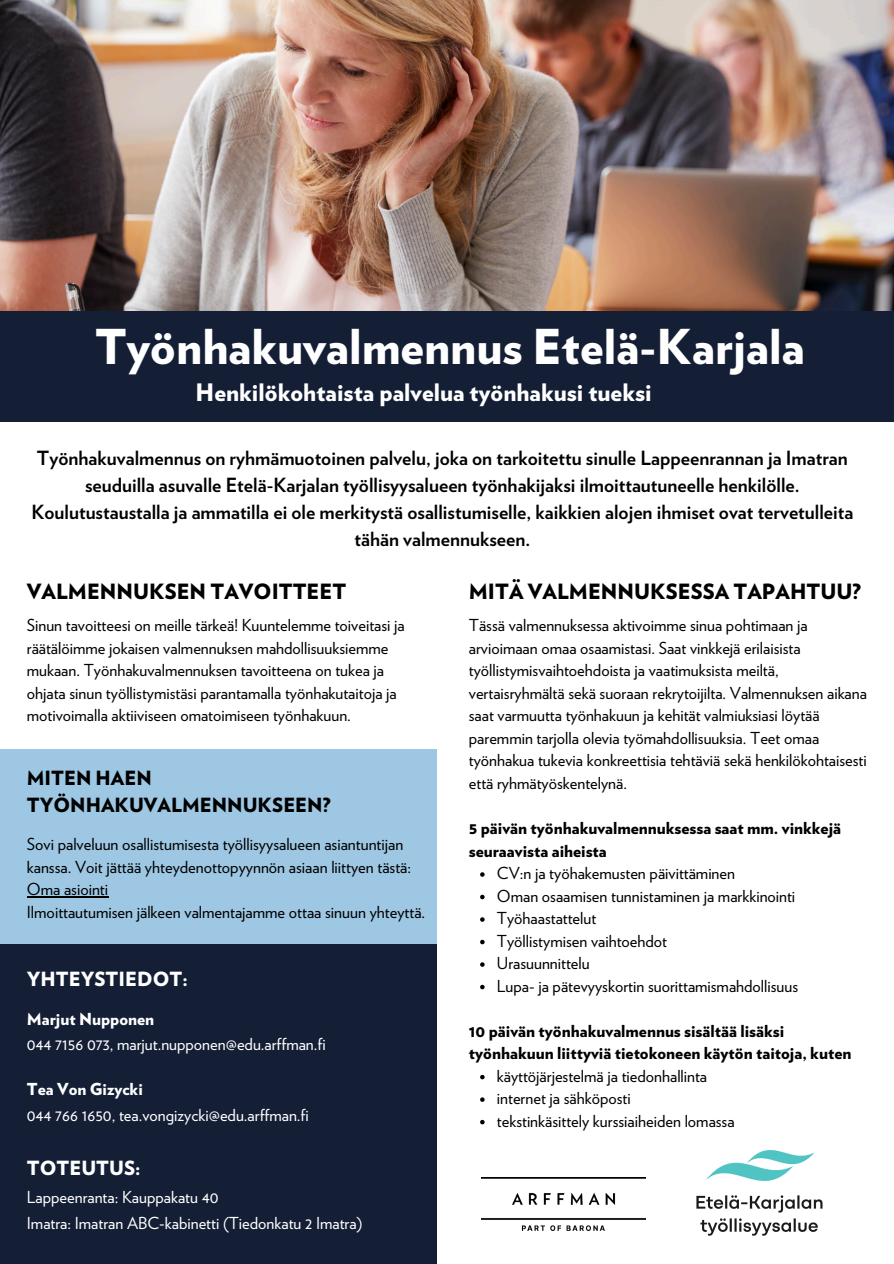
<style>
.page{position:relative;width:894px;height:1264px;background:#fff}
.page>*{position:absolute;margin:0;border:0;box-sizing:border-box;transform-origin:0 0}
.t1{font:900 48px "Verlag";color:#fff}
.t2{font:900 24px "Verlag";color:#fff}
.t3{font:900 21px "Verlag";color:#000}
.t4{font:700 19.5px/27px "Verlag";color:#000;text-align:center}
.t5{font:900 19.5px/27px "Verlag";color:#000}
.t6{font:900 19.5px "Verlag";color:#fff}
.t7{font:16.5px/22.5px "Verlag";color:#000}
.t8{font:900 16.5px/22.5px "Verlag";color:#000}
.t9{font:16.5px "Verlag";color:#fff}
.t10{font:900 16.5px "Verlag";color:#fff}
</style>
<div class="page">
<img style="left:0;top:0;width:893px;height:311px">
<div style="left:0;top:311px;width:893px;height:110px;background:#141f36"></div>
<div style="left:0;top:749px;width:436px;height:245px;background:#9dc7e3"></div>
<hr style="left:27px;top:896px;width:81px;height:1px;background:#000">
<div style="left:0;top:944px;width:436px;height:319px;background:#141f36"></div>
<img style="left:481px;top:1177px;width:163px;height:53px">
<img style="left:696px;top:1150px;width:127px;height:86px">
<svg style="left:480px;top:872px;width:4px;height:4px"></svg>
<svg style="left:480px;top:894px;width:4px;height:5px"></svg>
<svg style="left:480px;top:917px;width:4px;height:4px"></svg>
<svg style="left:480px;top:939px;width:4px;height:5px"></svg>
<svg style="left:480px;top:962px;width:4px;height:4px"></svg>
<svg style="left:480px;top:984px;width:4px;height:5px"></svg>
<svg style="left:480px;top:1074px;width:4px;height:5px"></svg>
<svg style="left:480px;top:1097px;width:4px;height:4px"></svg>
<svg style="left:480px;top:1119px;width:4px;height:5px"></svg>
<h4 class="t1" style="left:95px;top:326px;width:711px">Työnhakuvalmennus Etelä-Karjala</h4>
<h3 class="t2" style="left:195px;top:382px;width:457px">Henkilökohtaista palvelua työnhakusi tueksi</h3>
<p class="t4" style="left:31px;top:446px;width:823px">Työnhakuvalmennus on ryhmämuotoinen palvelu, joka on tarkoitettu sinulle Lappeenrannan ja Imatran seuduilla asuvalle Etelä-Karjalan työllisyysalueen työnhakijaksi ilmoittautuneelle henkilölle.<br>Koulutustaustalla ja ammatilla ei ole merkitystä osallistumiselle, kaikkien alojen ihmiset ovat tervetulleita tähän valmennukseen.</p>
<p class="t3" style="left:27px;top:582px;width:321px">VALMENNUKSEN TAVOITTEET</p>
<h3 class="t7" style="left:27px;top:615px;width:379px">Sinun tavoitteesi on meille tärkeä! Kuuntelemme toiveitasi ja räätälöimme jokaisen valmennuksen mahdollisuuksiemme mukaan. Työnhakuvalmennuksen tavoitteena on tukea ja ohjata sinun työllistymistäsi parantamalla työnhakutaitoja ja motivoimalla aktiiviseen omatoimiseen työnhakuun.</h3>
<p class="t5" style="left:27px;top:765px;width:305px">MITEN HAEN<br>TYÖNHAKUVALMENNUKSEEN?</p>
<h1 class="t7" style="left:27px;top:834px;width:385px">Sovi palveluun osallistumisesta työllisyysalueen asiantuntijan kanssa. Voit jättää yhteydenottopyynnön asiaan liittyen tästä:<br>Oma asiointi</h1>
<h2 class="t7" style="left:27px;top:901px;width:400px">Ilmoittautumisen jälkeen valmentajamme ottaa sinuun yhteyttä.</h2>
<p class="t6" style="left:27px;top:970px;width:162px">YHTEYSTIEDOT:</p>
<p class="t10" style="left:27px;top:1011px;width:129px">Marjut Nupponen</p>
<p class="t9" style="left:27px;top:1037px;width:300px">044 7156 073, marjut.nupponen@edu.arffman.fi</p>
<p class="t10" style="left:27px;top:1082px;width:117px">Tea Von Gizycki</p>
<p class="t9" style="left:27px;top:1108px;width:283px">044 766 1650, tea.vongizycki@edu.arffman.fi</p>
<h5 class="t6" style="left:27px;top:1159px;width:115px">TOTEUTUS:</h5>
<p class="t9" style="left:27px;top:1190px;width:193px">Lappeenranta: Kauppakatu 40</p>
<p class="t9" style="left:27px;top:1216px;width:337px">Imatra: Imatran ABC-kabinetti (Tiedonkatu 2 Imatra)</p>
<p class="t3" style="left:468px;top:582px;width:393px">MITÄ VALMENNUKSESSA TAPAHTUU?</p>
<p class="t7" style="left:468px;top:615px;width:399px">Tässä valmennuksessa aktivoimme sinua pohtimaan ja arvioimaan omaa osaamistasi. Saat vinkkejä erilaisista työllistymisvaihtoehdoista ja vaatimuksista meiltä, vertaisryhmältä sekä suoraan rekrytoijilta. Valmennuksen aikana saat varmuutta työnhakuun ja kehität valmiuksiasi löytää paremmin tarjolla olevia työmahdollisuuksia. Teet omaa työnhakua tukevia konkreettisia tehtäviä sekä henkilökohtaisesti että ryhmätyöskentelynä.</p>
<h3 class="t8" style="left:468px;top:817px;width:374px">5 päivän työnhakuvalmennuksessa saat mm. vinkkejä seuraavista aiheista</h3>
<p class="t7" style="left:497px;top:862px;width:239px">CV:n ja työhakemusten päivittäminen</p>
<p class="t7" style="left:497px;top:885px;width:300px">Oman osaamisen tunnistaminen ja markkinointi</p>
<p class="t7" style="left:497px;top:907px;width:101px">Työhaastattelut</p>
<p class="t7" style="left:497px;top:930px;width:172px">Työllistymisen vaihtoehdot</p>
<p class="t7" style="left:497px;top:952px;width:94px">Urasuunnittelu</p>
<p class="t7" style="left:497px;top:975px;width:303px">Lupa- ja pätevyyskortin suorittamismahdollisuus</p>
<p class="t8" style="left:468px;top:1020px;width:384px">10 päivän työnhakuvalmennus sisältää lisäksi työnhakuun liittyviä tietokoneen käytön taitoja, kuten</p>
<h3 class="t7" style="left:497px;top:1065px;width:212px">käyttöjärjestelmä ja tiedonhallinta</h3>
<p class="t7" style="left:497px;top:1087px;width:135px">internet ja sähköposti</p>
<h5 class="t7" style="left:497px;top:1110px;width:239px">tekstinkäsittely kurssiaiheiden lomassa</h5>
</div>
